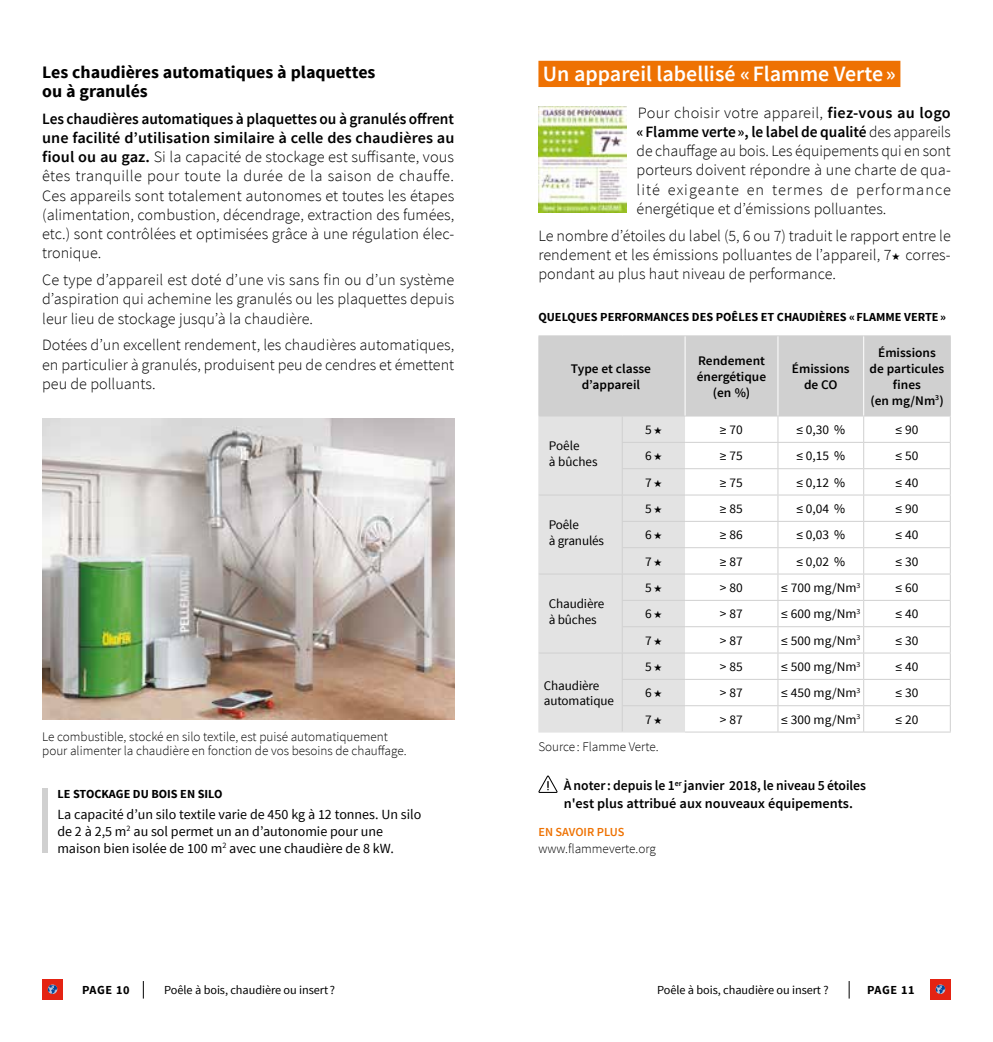
<style>
.page{position:relative;width:993px;height:1042px;background:#fff}
.page>*{position:absolute;margin:0;border:0;box-sizing:border-box;transform-origin:0 0}
.t1{font:600 21.88px "Source Sans Pro";color:#fff}
.t2{font:700 17.5px/19.2px "Source Sans Pro";color:#000}
.t3{font:300 15.75px/19.2px "Source Sans Pro";color:#000;text-align:justify}
.t4{font:14px/16.6px "Source Sans Pro";color:#000}
.t5{font:600 14px/17.5px "Source Sans Pro";letter-spacing:-.005em;color:#000}
.t6{font:13.12px/15.8px "Source Sans Pro";color:#000}
.t7{font:300 13.12px/14.9px "Source Sans Pro";color:#000}
.t8{font:600 13.12px/15.8px "Source Sans Pro";color:#000;text-align:center}
.t9{font:700 12.25px "Source Sans Pro";color:#000}
.t10{font:12.25px "Source Sans Pro";letter-spacing:-.005em;color:#000}
.t11{font:600 12.25px "Source Sans Pro";color:#ee7203}
.s1{font-weight:600}
</style>
<div class="page">
<svg style="left:143px;top:981px;width:1px;height:17px"></svg>
<div style="left:42px;top:979px;width:21px;height:21px;background:#e42313"></div>
<svg style="left:48px;top:984px;width:9px;height:10px"></svg>
<svg style="left:848px;top:981px;width:1px;height:17px"></svg>
<div style="left:929px;top:979px;width:21px;height:21px;background:#e42313"></div>
<svg style="left:935px;top:984px;width:9px;height:10px"></svg>
<div style="left:538px;top:61px;width:362px;height:26px;background:#ee7203"></div>
<img style="left:538px;top:106px;width:88px;height:106px">
<hr style="left:538px;top:335px;width:84px;height:1px;background:#d0d0d0">
<hr style="left:622px;top:335px;width:62px;height:1px;background:#d0d0d0">
<hr style="left:684px;top:335px;width:93px;height:1px;background:#d0d0d0">
<hr style="left:777px;top:335px;width:86px;height:1px;background:#d0d0d0">
<hr style="left:863px;top:335px;width:87px;height:1px;background:#d0d0d0">
<hr style="left:538px;top:731px;width:84px;height:1px;background:#e3e3e3">
<svg style="left:538px;top:336px;width:412px;height:395px"></svg>
<hr style="left:684px;top:731px;width:93px;height:1px;background:#d0d0d0">
<hr style="left:777px;top:731px;width:86px;height:1px;background:#d0d0d0">
<hr style="left:863px;top:731px;width:87px;height:1px;background:#d0d0d0">
<hr style="left:622px;top:731px;width:62px;height:1px;background:#e3e3e3">
<hr style="left:684px;top:336px;width:1px;height:79px;background:#fff">
<hr style="left:777px;top:336px;width:1px;height:79px;background:#fff">
<hr style="left:862px;top:336px;width:1px;height:79px;background:#fff">
<svg style="left:538px;top:775px;width:20px;height:18px"></svg>
<img style="left:42px;top:418px;width:412px;height:302px">
<div style="left:42px;top:788px;width:5px;height:64px;background:#d0d0d0"></div>
<p class="t2" style="left:42px;top:63px;width:335px">Les chaudières automatiques à plaquettes ou à granulés</p>
<p class="t3" style="left:42px;top:109px;width:413px"><span class="s1">Les chaudières automatiques à plaquettes ou à granulés offrent une facilité d’utilisation similaire à celle des chaudières au fioul ou au gaz.</span> Si la capacité de stockage est suffisante, vous êtes tranquille pour toute la durée de la saison de chauffe.<br>Ces appareils sont totalement autonomes et toutes les étapes (alimentation, combustion, décendrage, extraction des fumées, etc.) sont contrôlées et optimisées grâce à une régulation élec&shy;tronique.</p>
<p class="t3" style="left:42px;top:270px;width:413px">Ce type d’appareil est doté d’une vis sans fin ou d’un système d’aspiration qui achemine les granulés ou les plaquettes depuis leur lieu de stockage jusqu’à la chaudière.</p>
<p class="t3" style="left:42px;top:335px;width:413px">Dotées d’un excellent rendement, les chaudières automatiques, en particulier à granulés, produisent peu de cendres et émettent peu de polluants.</p>
<p class="t7" style="left:42px;top:729px;width:366px">Le combustible, stocké en silo textile, est puisé automatiquement pour alimenter la chaudière en fonction de vos besoins de chauffage.</p>
<p class="t9" style="left:57px;top:786px;width:167px">LE STOCKAGE DU BOIS EN SILO</p>
<p class="t4" style="left:57px;top:807px;width:365px">La capacité d’un silo textile varie de 450 kg à 12 tonnes. Un silo de 2 à 2,5 m<sup>2</sup> au sol permet un an d’autonomie pour une maison bien isolée de 100 m<sup>2</sup> avec une chaudière de 8 kW.</p>
<h1 class="t1" style="left:542px;top:60px;width:354px">Un appareil labellisé «Flamme Verte»</h1>
<p class="t3" style="left:636px;top:103px;width:316px">Pour choisir votre appareil, <span class="s1">fiez-vous au logo «Flamme verte», le label de qualité</span> des appareils de chauffage au bois. Les équipements qui en sont porteurs doivent répondre à une charte de qua&shy;lité exigeante en termes de performance énergétique et d’émissions polluantes.</p>
<p class="t3" style="left:538px;top:226px;width:413px">Le nombre d’étoiles du label (5, 6 ou 7) traduit le rapport entre le rendement et les émissions polluantes de l’appareil, 7★ corres&shy;pondant au plus haut niveau de performance.</p>
<p class="t9" style="left:538px;top:309px;width:409px">QUELQUES PERFORMANCES DES POÊLES ET CHAUDIÈRES «FLAMME VERTE»</p>
<p class="t8" style="left:570px;top:361px;width:82px">Type et classe d’appareil</p>
<p class="t8" style="left:696px;top:353px;width:71px">Rendement énergétique (en %)</p>
<p class="t8" style="left:791px;top:361px;width:59px">Émissions de CO</p>
<p class="t8" style="left:869px;top:345px;width:76px">Émissions de particules fines<br>(en mg/Nm<sup>3</sup>)</p>
<p class="t6" style="left:548px;top:438px;width:50px">Poêle<br>à bûches</p>
<p class="t6" style="left:548px;top:517px;width:57px">Poêle<br>à granulés</p>
<p class="t6" style="left:548px;top:596px;width:57px">Chaudière à bûches</p>
<p class="t6" style="left:645px;top:422px;width:19px">5★</p>
<p class="t6" style="left:719px;top:422px;width:24px">≥ 70</p>
<p class="t6" style="left:796px;top:422px;width:50px">≤ 0,30 %</p>
<p class="t6" style="left:895px;top:422px;width:24px">≤ 90</p>
<p class="t6" style="left:645px;top:448px;width:19px">6★</p>
<p class="t6" style="left:719px;top:448px;width:24px">≥ 75</p>
<p class="t6" style="left:796px;top:448px;width:50px">≤ 0,15 %</p>
<p class="t6" style="left:895px;top:448px;width:24px">≤ 50</p>
<p class="t6" style="left:645px;top:475px;width:19px">7★</p>
<p class="t6" style="left:719px;top:475px;width:24px">≥ 75</p>
<p class="t6" style="left:796px;top:475px;width:50px">≤ 0,12 %</p>
<p class="t6" style="left:895px;top:475px;width:24px">≤ 40</p>
<p class="t6" style="left:645px;top:501px;width:19px">5★</p>
<p class="t6" style="left:719px;top:501px;width:24px">≥ 85</p>
<p class="t6" style="left:796px;top:501px;width:50px">≤ 0,04 %</p>
<p class="t6" style="left:895px;top:501px;width:24px">≤ 90</p>
<p class="t6" style="left:645px;top:527px;width:19px">6★</p>
<p class="t6" style="left:719px;top:527px;width:24px">≥ 86</p>
<p class="t6" style="left:796px;top:527px;width:50px">≤ 0,03 %</p>
<p class="t6" style="left:895px;top:527px;width:24px">≤ 40</p>
<p class="t6" style="left:645px;top:554px;width:19px">7★</p>
<p class="t6" style="left:719px;top:554px;width:24px">≥ 87</p>
<p class="t6" style="left:796px;top:554px;width:50px">≤ 0,02 %</p>
<p class="t6" style="left:895px;top:554px;width:24px">≤ 30</p>
<p class="t6" style="left:645px;top:580px;width:19px">5★</p>
<p class="t6" style="left:719px;top:580px;width:24px">&gt; 80</p>
<p class="t6" style="left:781px;top:580px;width:81px">≤ 700 mg/Nm<sup>3</sup></p>
<p class="t6" style="left:895px;top:580px;width:24px">≤ 60</p>
<p class="t6" style="left:645px;top:606px;width:19px">6★</p>
<p class="t6" style="left:719px;top:606px;width:24px">&gt; 87</p>
<p class="t6" style="left:781px;top:606px;width:81px">≤ 600 mg/Nm<sup>3</sup></p>
<p class="t6" style="left:895px;top:606px;width:24px">≤ 40</p>
<p class="t6" style="left:645px;top:633px;width:19px">7★</p>
<p class="t6" style="left:719px;top:633px;width:24px">&gt; 87</p>
<p class="t6" style="left:781px;top:633px;width:81px">≤ 500 mg/Nm<sup>3</sup></p>
<p class="t6" style="left:895px;top:633px;width:24px">≤ 30</p>
<p class="t6" style="left:645px;top:659px;width:19px">5★</p>
<p class="t6" style="left:719px;top:659px;width:24px">&gt; 85</p>
<p class="t6" style="left:781px;top:659px;width:81px">≤ 500 mg/Nm<sup>3</sup></p>
<p class="t6" style="left:895px;top:659px;width:24px">≤ 40</p>
<p class="t6" style="left:645px;top:685px;width:19px">6★</p>
<p class="t6" style="left:719px;top:685px;width:24px">&gt; 87</p>
<p class="t6" style="left:781px;top:685px;width:81px">≤ 450 mg/Nm<sup>3</sup></p>
<p class="t6" style="left:895px;top:685px;width:24px">≤ 30</p>
<p class="t6" style="left:645px;top:712px;width:19px">7★</p>
<p class="t6" style="left:719px;top:712px;width:24px">&gt; 87</p>
<p class="t6" style="left:781px;top:712px;width:81px">≤ 300 mg/Nm<sup>3</sup></p>
<p class="t6" style="left:895px;top:712px;width:24px">≤ 20</p>
<p class="t7" style="left:538px;top:739px;width:122px">Source : Flamme Verte.</p>
<p class="t5" style="left:563px;top:777px;width:304px">À noter: depuis le 1<sup>er</sup> janvier 2018, le niveau 5 étoiles n'est plus attribué aux nouveaux équipements.</p>
<p class="t11" style="left:538px;top:824px;width:88px">EN SAVOIR PLUS</p>
<p class="t7" style="left:538px;top:841px;width:119px">www.flammeverte.org</p>
<p class="t6" style="left:543px;top:677px;width:72px">Chaudière automatique</p>
<p class="t9" style="left:82px;top:981px;width:49px">PAGE 10</p>
<p class="t10" style="left:164px;top:982px;width:172px">Poêle à bois, chaudière ou insert ?</p>
<p class="t10" style="left:657px;top:982px;width:173px">Poêle à bois, chaudière ou insert ?</p>
<p class="t9" style="left:866px;top:981px;width:49px">PAGE 11</p>
</div>
